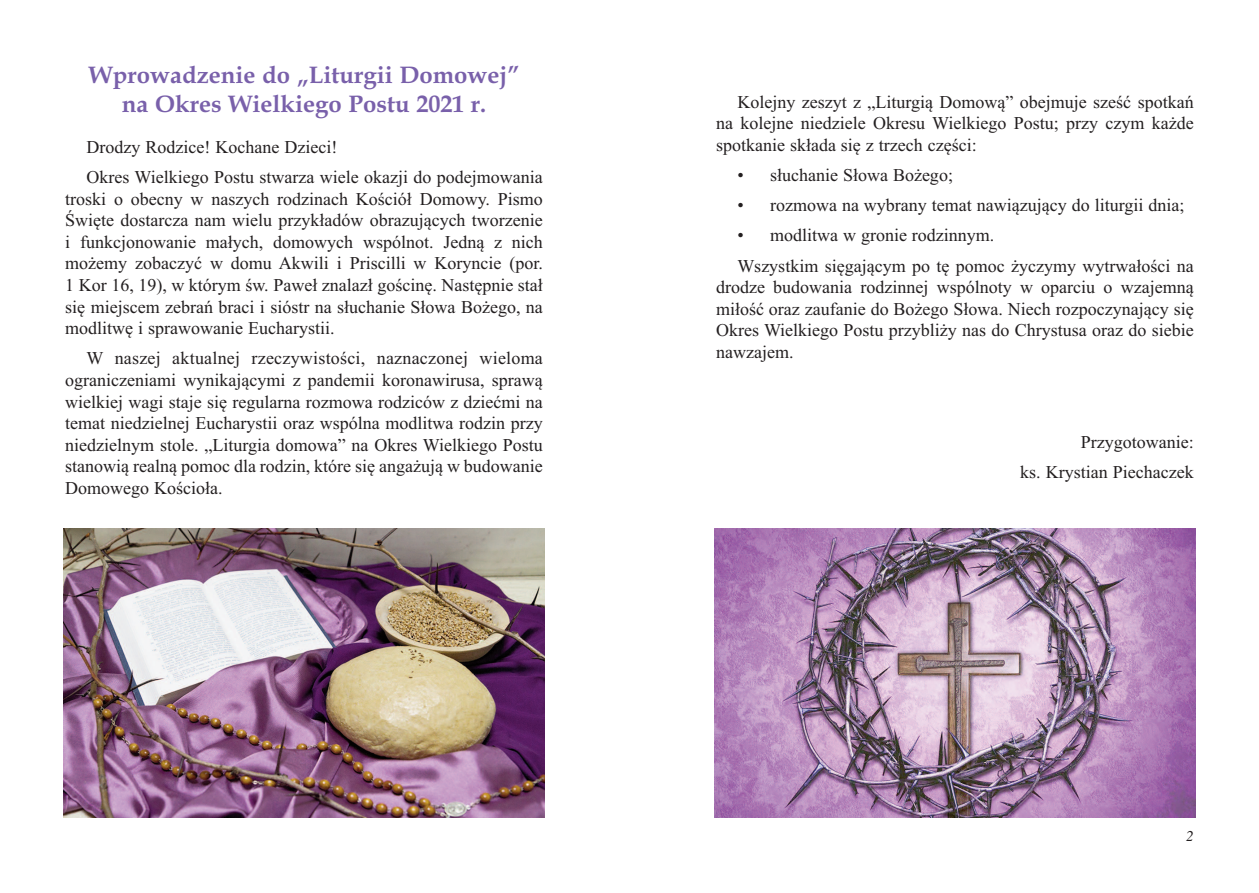
<style>
.page{position:relative;width:1259px;height:893px;background:#fff}
.page>*{position:absolute;margin:0;border:0;box-sizing:border-box;transform-origin:0 0}
.t1{font:700 24px/29.1px "Book Antiqua";color:#7960aa;text-align:center}
.t2{font:18px/21.6px "Times New Roman";color:#231f20;text-align:justify}
.t3{font:italic 15px "Toronto";color:#231f20}
</style>
<div class="page">
<img style="left:64px;top:528px;width:480px;height:289px">
<img style="left:714px;top:528px;width:481px;height:289px">
<h1 class="t1" style="left:89px;top:60px;width:432px">Wprowadzenie do „Liturgii Domowej” na Okres Wielkiego Postu 2021 r.</h1>
<p class="t2" style="left:87px;top:132px;width:458px;line-height:30.2px">Drodzy Rodzice! Kochane Dzieci!<br>Okres Wielkiego Postu stwarza wiele okazji do podejmowania</p>
<p class="t2" style="left:65px;top:188px;width:479px">troski o obecny w naszych rodzinach Kościół Domowy. Pismo Święte dostarcza nam wielu przykładów obrazujących tworzenie i funkcjonowanie małych, domowych wspólnot. Jedną z nich możemy zobaczyć w domu Akwili i Priscilli w Koryncie (por.<br>1 Kor 16, 19), w którym św. Paweł znalazł gościnę. Następnie stał się miejscem zebrań braci i sióstr na słuchanie Słowa Bożego, na modlitwę i sprawowanie Eucharystii.</p>
<p class="t2" style="left:65px;top:347px;width:479px;text-indent:21px">W naszej aktualnej rzeczywistości, naznaczonej wieloma ograniczeniami wynikającymi z pandemii koronawirusa, sprawą wielkiej wagi staje się regularna rozmowa rodziców z dziećmi na temat niedzielnej Eucharystii oraz wspólna modlitwa rodzin przy niedzielnym stole. „Liturgia domowa” na Okres Wielkiego Postu stanowią realną pomoc dla rodzin, które się angażują w budowanie Domowego Kościoła.</p>
<p class="t2" style="left:716px;top:91px;width:479px;text-indent:21px">Kolejny zeszyt z „Liturgią Domową” obejmuje sześć spotkań na kolejne niedziele Okresu Wielkiego Postu; przy czym każde spotkanie składa się z trzech części:</p>
<p class="t2" style="left:737px;top:164px;width:217px">• słuchanie Słowa Bożego;</p>
<p class="t2" style="left:737px;top:194px;width:448px">• rozmowa na wybrany temat nawiązujący do liturgii dnia;</p>
<p class="t2" style="left:737px;top:220px;width:458px;line-height:30.2px">• modlitwa w gronie rodzinnym.<br>Wszystkim sięgającym po tę pomoc życzymy wytrwałości na</p>
<p class="t2" style="left:716px;top:276px;width:479px">drodze budowania rodzinnej wspólnoty w oparciu o wzajemną miłość oraz zaufanie do Bożego Słowa. Niech rozpoczynający się Okres Wielkiego Postu przybliży nas do Chrystusa oraz do siebie nawzajem.</p>
<p class="t2" style="left:1020px;top:427px;width:175px;line-height:30.2px;text-align:right">Przygotowanie:<br>ks. Krystian Piechaczek</p>
<p class="t3" style="left:1186px;top:827px;width:9px">2</p>
</div>
